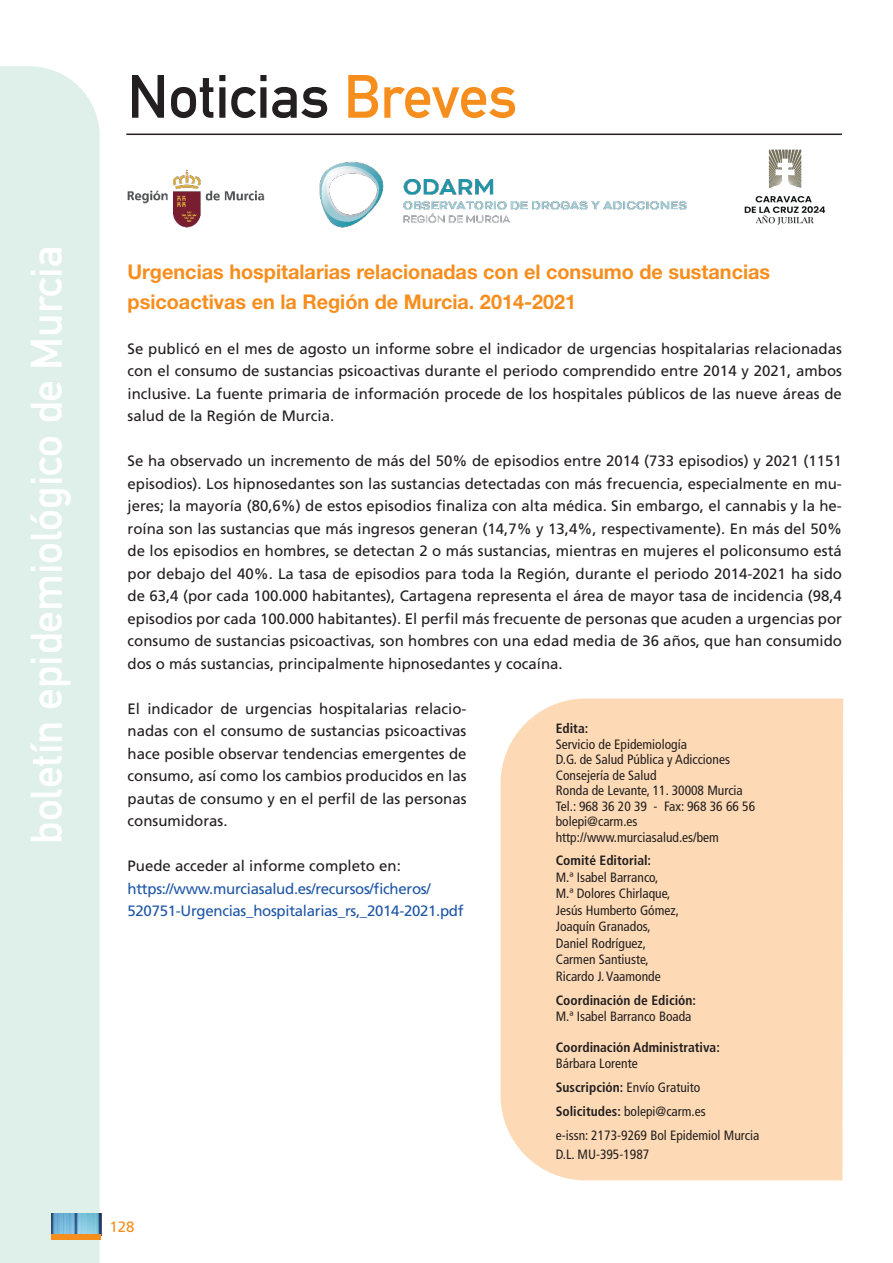
<style>
.page{position:relative;width:893px;height:1263px;background:#fff}
.page>*{position:absolute;margin:0;border:0;box-sizing:border-box;transform-origin:0 0}
.t1{font:700 60px "DIN Alternate";color:#231f20}
.t2{font:43.5px "DIN Mittelschrift Std";color:#fff}
.t3{font:700 20.25px/30.3px "Helvetica Neue LT Std";color:#f68e1e}
.t4{font:15px/22.5px "Frutiger LT Std";color:#231f20;text-align:justify}
.t5{font:15px/22.5px "Frutiger LT Std";letter-spacing:-.02em;color:#1e56a6}
.t6{font:15px "Frutiger LT Std";color:#f68e1e}
.t7{font:condensed 13.5px/15.5px "Frutiger LT Std";color:#231f20}
.t8{font:700 condensed 13.5px "Frutiger LT Std";color:#231f20}
.s1{color:#f68e1e}
.s2{font-weight:700}
</style>
<div class="page">
<div style="left:0;top:66px;width:100px;height:1197px;background:#dff0eb"></div>
<img style="left:51px;top:1213px;width:50px;height:21px">
<div style="left:51px;top:1234px;width:50px;height:5px;background:#f68e1e"></div>
<hr style="left:126px;top:134px;width:716px;height:1px;background:#231f20">
<img style="left:728px;top:133px;width:114px;height:92px">
<img style="left:127px;top:161px;width:560px;height:67px">
<div style="left:500px;top:698px;width:343px;height:482px;background:#fddab5"></div>
<h1 class="t1" style="left:127px;top:51px;width:391px">Noticias <span class="s1">Breves</span></h1>
<h2 class="t2" style="left:21px;top:844px;width:600px;rotate:-90deg">boletín epidemiológico de Murcia</h2>
<h3 class="t3" style="left:128px;top:256px;width:644px">Urgencias hospitalarias relacionadas con el consumo de sustancias psicoactivas en la Región de Murcia. 2014-2021</h3>
<p class="t4" style="left:128px;top:337px;width:716px">Se publicó en el mes de agosto un informe sobre el indicador de urgencias hospitalarias relacionadas con el consumo de sustancias psicoactivas durante el periodo comprendido entre 2014 y 2021, ambos inclusive. La fuente primaria de información procede de los hospitales públicos de las nueve áreas de salud de la Región de Murcia.</p>
<p class="t4" style="left:128px;top:450px;width:716px">Se ha observado un incremento de más del 50% de episodios entre 2014 (733 episodios) y 2021 (1151 episodios). Los hipnosedantes son las sustancias detectadas con más frecuencia, especialmente en mu&shy;jeres; la mayoría (80,6%) de estos episodios finaliza con alta médica. Sin embargo, el cannabis y la he&shy;roína son las sustancias que más ingresos generan (14,7% y 13,4%, respectivamente). En más del 50% de los episodios en hombres, se detectan 2 o más sustancias, mientras en mujeres el policonsumo está por debajo del 40%. La tasa de episodios para toda la Región, durante el periodo 2014-2021 ha sido de 63,4 (por cada 100.000 habitantes), Cartagena representa el área de mayor tasa de incidencia (98,4 episodios por cada 100.000 habitantes). El perfil más frecuente de personas que acuden a urgencias por consumo de sustancias psicoactivas, son hombres con una edad media de 36 años, que han consumido dos o más sustancias, principalmente hipnosedantes y cocaína.</p>
<p class="t4" style="left:128px;top:697px;width:340px">El indicador de urgencias hospitalarias relacio&shy;nadas con el consumo de sustancias psicoactivas hace posible observar tendencias emergentes de consumo, así como los cambios producidos en las pautas de consumo y en el perfil de las personas consumidoras.</p>
<p class="t4" style="left:128px;top:855px;width:275px">Puede acceder al informe completo en:</p>
<p class="t5" style="left:128px;top:877px;width:338px">https://www.murciasalud.es/recursos/ficheros/<br>520751-Urgencias_hospitalarias_rs,_2014-2021.pdf</p>
<p class="t8" style="left:556px;top:721px;width:34px">Edita:</p>
<p class="t7" style="left:556px;top:736px;width:201px">Servicio de Epidemiología<br>D.G. de Salud Pública y Adicciones<br>Consejería de Salud<br>Ronda de Levante, 11. 30008 Murcia<br>Tel.: 968 36 20 39 - Fax: 968 36 66 56 bolepi@carm.es http://www.murciasalud.es/bem</p>
<p class="t8" style="left:556px;top:853px;width:97px">Comité Editorial:</p>
<p class="t7" style="left:556px;top:869px;width:125px;line-height:16.5px">M.ª Isabel Barranco,<br>M.ª Dolores Chirlaque,<br>Jesús Humberto Gómez,<br>Joaquín Granados,<br>Daniel Rodríguez,<br>Carmen Santiuste,<br>Ricardo J. Vaamonde</p>
<p class="t8" style="left:556px;top:992px;width:142px">Coordinación de Edición:</p>
<p class="t7" style="left:556px;top:1009px;width:137px">M.ª Isabel Barranco Boada</p>
<p class="t8" style="left:556px;top:1040px;width:166px">Coordinación Administrativa:</p>
<p class="t7" style="left:556px;top:1051px;width:205px;line-height:24px">Bárbara Lorente<br><span class="s2">Suscripción:</span> Envío Gratuito<br><span class="s2">Solicitudes:</span> bolepi@carm.es<br>e-issn: 2173-9269 Bol Epidemiol Murcia</p>
<p class="t7" style="left:556px;top:1147px;width:95px">D.L. MU-395-1987</p>
<p class="t6" style="left:109px;top:1218px;width:27px">128</p>
</div>
